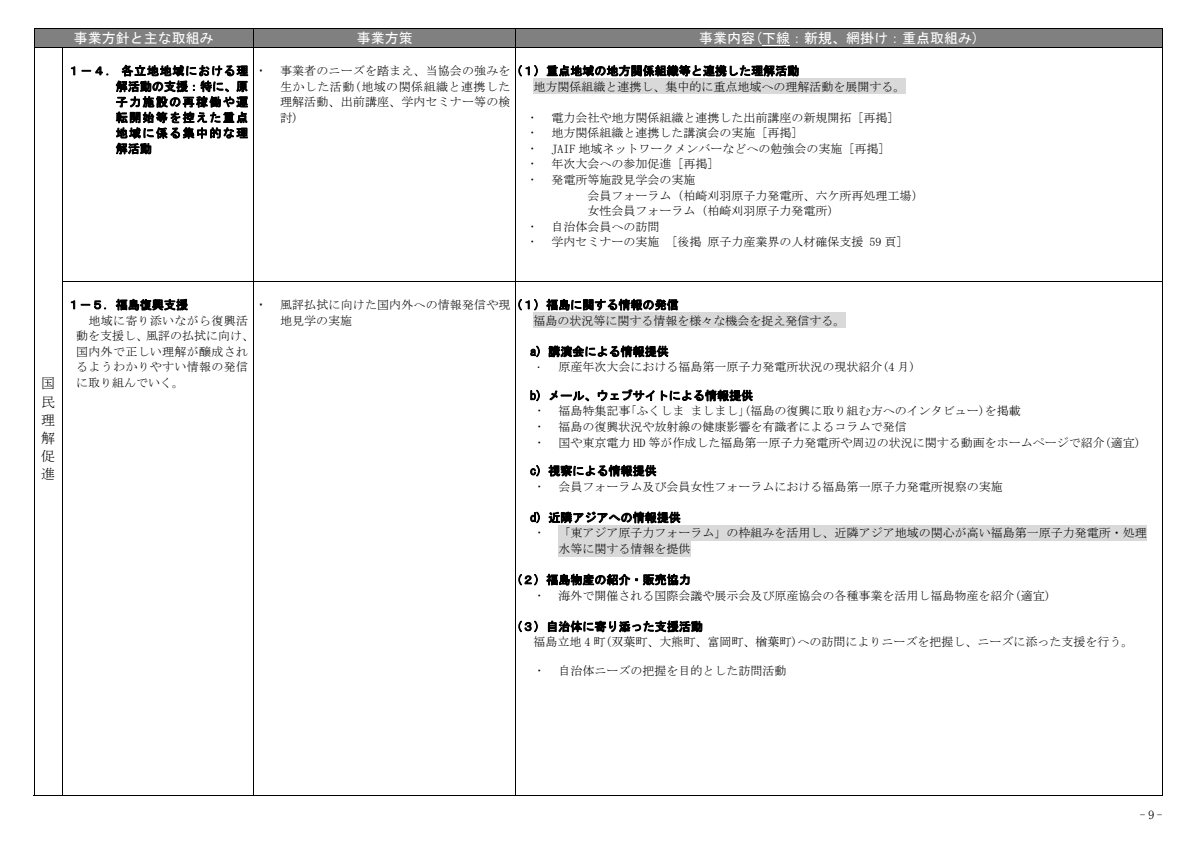
<style>
.page{position:relative;width:1191px;height:842px;background:#fff}
.page>*{position:absolute;margin:0;border:0;box-sizing:border-box;transform-origin:0 0}
.t1{font:14px "MS Gothic";color:#fff}
.t2{font:14px/18.2px "MS Mincho";color:#000;text-align:justify}
.t3{font:12px/15.6px "MS Mincho";color:#000}
.t4{font:12px/15.6px "MS Gothic";letter-spacing:.005em;color:#000;text-align:justify}
.t5{font:12px/15.6px "MS Mincho";letter-spacing:.025em;color:#000}
.t6{font:300 11.3px "Ryumin Pro";color:#000}
</style>
<div class="page">
<div style="left:34px;top:29px;width:219px;height:18px;background:#808080"></div>
<div style="left:254px;top:29px;width:262px;height:18px;background:#808080"></div>
<div style="left:521px;top:29px;width:635px;height:18px;background:#808080"></div>
<svg style="left:762px;top:45px;width:28px;height:1px"></svg>
<hr style="left:34px;top:28px;width:1128px;height:1px;background:#000">
<svg style="left:34px;top:29px;width:1px;height:18px"></svg>
<svg style="left:253px;top:29px;width:1px;height:18px"></svg>
<svg style="left:516px;top:29px;width:1px;height:18px"></svg>
<svg style="left:1162px;top:28px;width:1px;height:19px"></svg>
<div style="left:533px;top:79px;width:372px;height:15px;background:#d9d9d9"></div>
<hr style="left:34px;top:47px;width:1128px;height:1px;background:#000">
<hr style="left:34px;top:47px;width:1px;height:234px;background:#000">
<hr style="left:62px;top:47px;width:1px;height:234px;background:#000">
<hr style="left:253px;top:47px;width:1px;height:234px;background:#000">
<hr style="left:516px;top:47px;width:1px;height:234px;background:#000">
<hr style="left:1162px;top:47px;width:1px;height:234px;background:#000">
<div style="left:533px;top:312px;width:312px;height:16px;background:#d9d9d9"></div>
<div style="left:558px;top:525px;width:588px;height:16px;background:#d9d9d9"></div>
<div style="left:558px;top:541px;width:132px;height:15px;background:#d9d9d9"></div>
<hr style="left:62px;top:281px;width:1100px;height:1px;background:#000">
<hr style="left:34px;top:281px;width:1px;height:514px;background:#000">
<svg style="left:34px;top:795px;width:28px;height:1px"></svg>
<hr style="left:62px;top:281px;width:1px;height:514px;background:#000">
<hr style="left:62px;top:795px;width:191px;height:1px;background:#000">
<hr style="left:253px;top:281px;width:1px;height:514px;background:#000">
<hr style="left:254px;top:795px;width:262px;height:1px;background:#000">
<hr style="left:516px;top:281px;width:1px;height:514px;background:#000">
<hr style="left:516px;top:795px;width:646px;height:1px;background:#000">
<hr style="left:1162px;top:281px;width:1px;height:514px;background:#000">
<p class="t1" style="left:74px;top:31px;width:141px">事業方針と主な取組み</p>
<p class="t1" style="left:357px;top:31px;width:57px">事業方策</p>
<p class="t1" style="left:699px;top:31px;width:281px">事業内容(下線：新規、網掛け：重点取組み)</p>
<p class="t4" style="left:116px;top:63px;width:134px;text-indent:-48px">１－４. 各立地地域における理解活動の支援：特に、原子力施設の再稼働や運転開始等を控えた重点地域に係る集中的な理解活動</p>
<p class="t3" style="left:280px;top:63px;width:232px;text-align:justify">事業者のニーズを踏まえ、当協会の強みを生かした活動(地域の関係組織と連携した理解活動、出前講座、学内セミナー等の検討)</p>
<p class="t4" style="left:516px;top:63px;width:285px">(１) 重点地域の地方関係組織等と連携した理解活動</p>
<p class="t3" style="left:533px;top:79px;width:373px">地方関係組織と連携し、集中的に重点地域への理解活動を展開する。</p>
<p class="t3" style="left:551px;top:110px;width:343px">電力会社や地方関係組織と連携した出前講座の新規開拓 [再掲]地方関係組織と連携した講演会の実施 [再掲]<br>JAIF 地域ネットワークメンバーなどへの勉強会の実施 [再掲]年次大会への参加促進 [再掲]<br>発電所等施設見学会の実施</p>
<p class="t3" style="left:587px;top:187px;width:337px">会員フォーラム（柏崎刈羽原子力発電所、六ケ所再処理工場）</p>
<p class="t3" style="left:587px;top:203px;width:253px">女性会員フォーラム（柏崎刈羽原子力発電所）</p>
<p class="t3" style="left:551px;top:219px;width:109px">自治体会員への訪問</p>
<p class="t3" style="left:551px;top:234px;width:352px">学内セミナーの実施 [後掲 原子力産業界の人材確保支援 59 頁]</p>
<p class="t2" style="left:41px;top:374px;width:15px">国民理解促進</p>
<p class="t4" style="left:67px;top:297px;width:122px">１－５. 福島復興支援</p>
<p class="t5" style="left:76px;top:312px;width:180px;text-indent:12px">地域に寄り添いながら復興活動を支援し、風評の払拭に向け、国内外で正しい理解が醸成されるようわかりやすい情報の発信に取り組んでいく。</p>
<p class="t3" style="left:280px;top:297px;width:232px">風評払拭に向けた国内外への情報発信や現地見学の実施</p>
<p class="t4" style="left:516px;top:297px;width:164px">(１) 福島に関する情報の発信</p>
<p class="t3" style="left:533px;top:312px;width:313px">福島の状況等に関する情報を様々な機会を捉え発信する。</p>
<p class="t4" style="left:530px;top:344px;width:140px">a) 講演会による情報提供</p>
<p class="t3" style="left:558px;top:359px;width:358px">原産年次大会における福島第一原子力発電所状況の現状紹介(4 月)</p>
<p class="t4" style="left:530px;top:388px;width:224px">b) メール、ウェブサイトによる情報提供</p>
<p class="t3" style="left:558px;top:403px;width:583px">福島特集記事｢ふくしま ましまし｣(福島の復興に取り組む方へのインタビュー)を掲載<br>福島の復興状況や放射線の健康影響を有識者によるコラムで発信<br>国や東京電力 HD 等が作成した福島第一原子力発電所や周辺の状況に関する動画をホームページで紹介(適宜)</p>
<p class="t4" style="left:530px;top:463px;width:128px">c) 視察による情報提供</p>
<p class="t3" style="left:558px;top:478px;width:445px">会員フォーラム及び会員女性フォーラムにおける福島第一原子力発電所視察の実施</p>
<p class="t4" style="left:530px;top:510px;width:152px">d) 近隣アジアへの情報提供</p>
<p class="t3" style="left:558px;top:525px;width:589px">「東アジア原子力フォーラム」の枠組みを活用し、近隣アジア地域の関心が高い福島第一原子力発電所・処理水等に関する情報を提供</p>
<p class="t4" style="left:516px;top:572px;width:176px">(２) 福島物産の紹介・販売協力</p>
<p class="t3" style="left:558px;top:587px;width:494px">海外で開催される国際会議や展示会及び原産協会の各種事業を活用し福島物産を紹介(適宜)</p>
<p class="t4" style="left:516px;top:619px;width:188px">(３) 自治体に寄り添った支援活動</p>
<p class="t3" style="left:533px;top:634px;width:601px">福島立地 4 町(双葉町、大熊町、富岡町、楢葉町)への訪問によりニーズを把握し、ニーズに添った支援を行う。</p>
<p class="t3" style="left:558px;top:663px;width:229px">自治体ニーズの把握を目的とした訪問活動</p>
<p class="t6" style="left:1140px;top:806px;width:24px">-9-</p>
</div>
